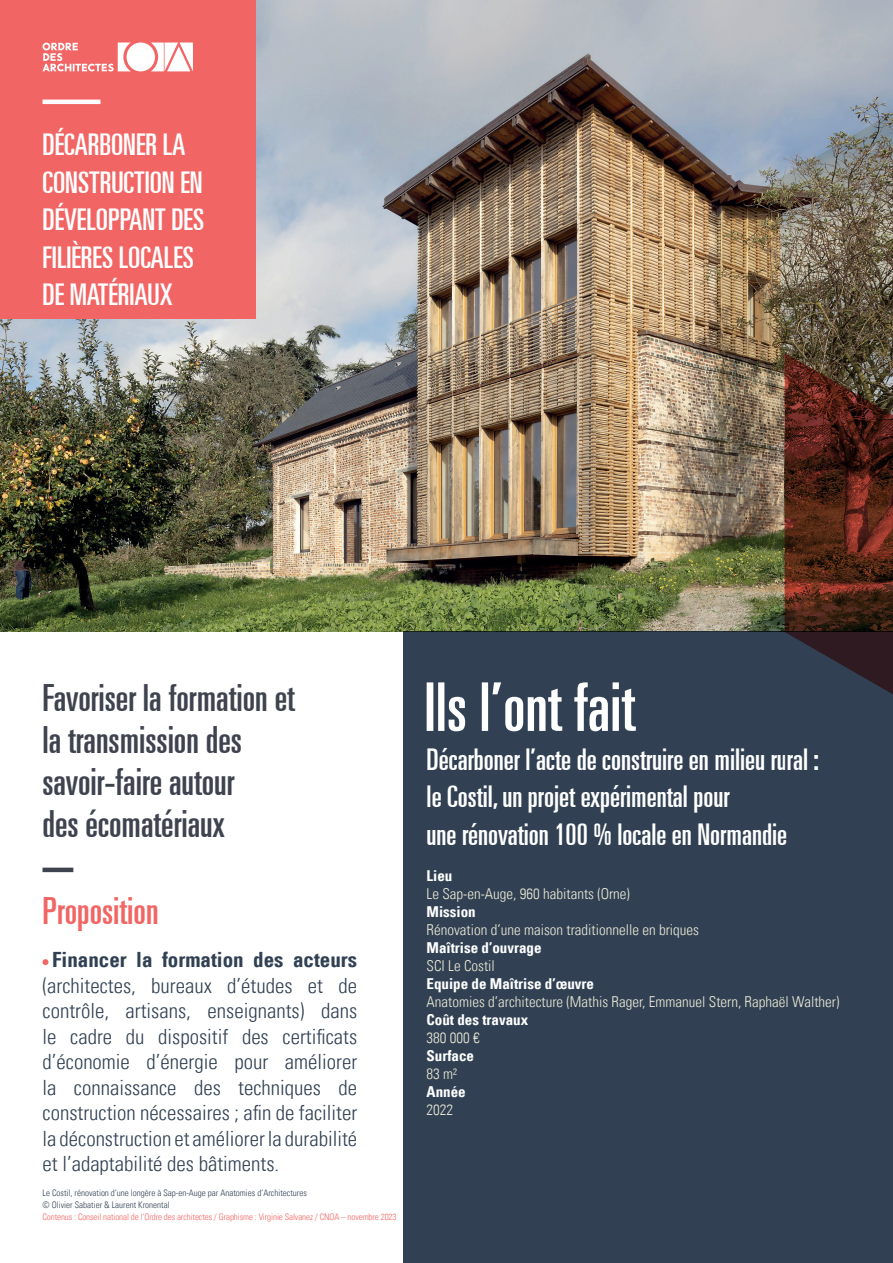
<style>
.page{position:relative;width:893px;height:1263px;background:#fff}
.page>*{position:absolute;margin:0;border:0;box-sizing:border-box;transform-origin:0 0}
.t1{font:ultra-condensed 37.5px/42px "Univers LT";color:#3e434f}
.t2{font:ultra-condensed 37.5px "Univers LT";color:#f16664}
.t3{font:ultra-condensed 30px/37.5px "Univers LT";color:#fff}
.t4{font:300 condensed 21px/25.5px "Univers LT";color:#314153;text-align:justify}
.t5{font:700 condensed 21px "Univers LT";color:#314153}
.t6{font:300 condensed 15px "Univers LT";color:#ece9d7}
.t7{font:700 condensed 15px "Univers LT";color:#fff}
.t8{font:300 condensed 9px/12px "Univers LT";color:#314153}
.t9{font:300 condensed 9px "Univers LT";letter-spacing:-.01em;color:#f16664}
</style>
<div class="page">
<div style="left:404px;top:631px;width:489px;height:632px;background:#314153"></div>
<img style="left:0;top:0;width:893px;height:631px">
<div style="left:0;top:0;width:255px;height:319px;background:#f16664"></div>
<hr style="left:43px;top:100px;width:57px;height:4px;background:#fff">
<hr style="left:43px;top:868px;width:30px;height:4px;background:#3e434f">
<svg style="left:43px;top:959px;width:5px;height:6px"></svg>
<svg style="left:785px;top:479px;width:108px;height:215px"></svg>
<img style="left:714px;top:83px;width:179px;height:396px">
<svg style="left:427px;top:682px;width:209px;height:49px"></svg>
<svg style="left:151px;top:43px;width:42px;height:28px"></svg>
<div style="left:127px;top:43px;width:28px;height:28px;background:#fff;border-radius:50%"></div>
<svg style="left:43px;top:43px;width:88px;height:28px"></svg>
<h2 class="t3" style="left:43px;top:126px;width:163px">DÉCARBONER LA<br>CONSTRUCTION EN<br>DÉVELOPPANT DES<br>FILIÈRES LOCALES<br>DE MATÉRIAUX</h2>
<h1 class="t1" style="left:43px;top:676px;width:254px">Favoriser la formation et la transmission des savoir-faire autour<br>des écomatériaux</h1>
<h1 class="t2" style="left:43px;top:889px;width:118px">Proposition</h1>
<p class="t5" style="left:52px;top:947px;width:306px">Financer la formation des acteurs</p>
<p class="t4" style="left:43px;top:972px;width:316px">(architectes, bureaux d’études et de contrôle, artisans, enseignants) dans le cadre du dispositif des certificats d’économie d’énergie pour améliorer la connaissance des techniques de construction nécessaires ; afin de faciliter la déconstruction et améliorer la durabilité et l’adaptabilité des bâtiments.</p>
<p class="t8" style="left:43px;top:1186px;width:266px">Le Costil, rénovation d’une longère à Sap-en-Auge par Anatomies d’Architectures © Olivier Sabatier &amp; Laurent Kronental</p>
<p class="t9" style="left:43px;top:1212px;width:355px">Contenus : Conseil national de l’Ordre des architectes / Graphisme : Virginie Salvanez / CNOA – novembre 2023</p>
<h2 class="t3" style="left:427px;top:740px;width:394px">Décarboner l’acte de construire en milieu rural : le Costil, un projet expérimental pour<br>une rénovation 100 % locale en Normandie</h2>
<p class="t7" style="left:427px;top:866px;width:27px">Lieu</p>
<p class="t6" style="left:427px;top:884px;width:205px">Le Sap-en-Auge, 960 habitants (Orne)</p>
<p class="t7" style="left:427px;top:902px;width:51px">Mission</p>
<p class="t6" style="left:427px;top:920px;width:274px">Rénovation d’une maison traditionnelle en briques</p>
<p class="t7" style="left:427px;top:938px;width:116px">Maîtrise d’ouvrage</p>
<p class="t6" style="left:427px;top:956px;width:70px">SCI Le Costil</p>
<p class="t7" style="left:427px;top:974px;width:169px">Equipe de Maîtrise d’œuvre</p>
<p class="t6" style="left:427px;top:992px;width:414px">Anatomies d’architecture (Mathis Rager, Emmanuel Stern, Raphaël Walther)</p>
<p class="t7" style="left:427px;top:1010px;width:103px">Coût des travaux</p>
<p class="t6" style="left:427px;top:1028px;width:55px">380 000 €</p>
<p class="t7" style="left:427px;top:1046px;width:49px">Surface</p>
<p class="t6" style="left:427px;top:1064px;width:32px">83 m²</p>
<p class="t7" style="left:427px;top:1082px;width:41px">Année</p>
<p class="t6" style="left:427px;top:1100px;width:28px">2022</p>
</div>
